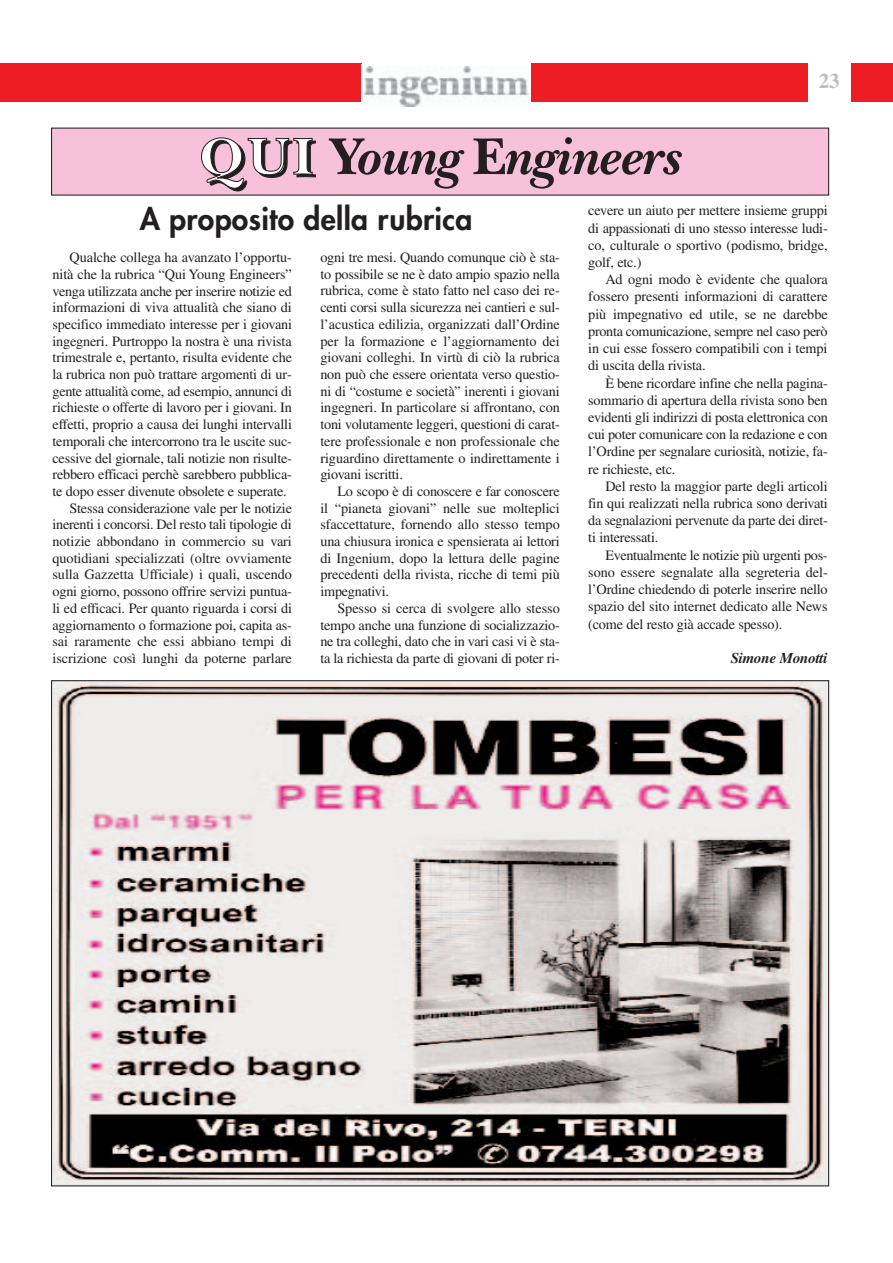
<style>
.page{position:relative;width:893px;height:1263px;background:#fff}
.page>*{position:absolute;margin:0;border:0;box-sizing:border-box;transform-origin:0 0}
.t1{font:italic 700 54px "New Baskerville";color:#231f20}
.t2{font:800 30px "Futura";letter-spacing:.01em;color:#231f20}
.t3{font:700 21px "Times";color:#bcbdc0}
.t4{font:italic 700 15px "Times";letter-spacing:-.015em;color:#231f20}
.t5{font:14.25px/16.6px "Times";letter-spacing:-.015em;color:#231f20;text-align:justify}
.s1{font-style:normal;color:#fff}
.s2{font-style:normal}
</style>
<div class="page">
<div style="left:0;top:64px;width:361px;height:38px;background:#ee1d23"></div>
<img style="left:362px;top:67px;width:167px;height:40px">
<div style="left:531px;top:64px;width:277px;height:38px;background:#ee1d23"></div>
<div style="left:850px;top:64px;width:43px;height:38px;background:#ee1d23"></div>
<img style="left:53px;top:682px;width:774px;height:502px">
<div style="left:52px;top:128px;width:777px;height:67px;background:#f7c1d9"></div>
<h3 class="t3" style="left:819px;top:74px;width:22px">23</h3>
<h1 class="t1" style="left:199px;top:139px;width:482px"><span class="s1">QUI</span> <span class="s2">Y</span>oung <span class="s2">E</span>ngineers</h1>
<h2 class="t2" style="left:140px;top:204px;width:334px">A proposito della rubrica</h2>
<p class="t5" style="left:588px;top:203px;width:241px;line-height:17.2px">cevere un aiuto per mettere insieme gruppi di appassionati di uno stesso interesse ludi&shy;co, culturale o sportivo (podismo, bridge, golf, etc.)</p>
<p class="t5" style="left:588px;top:272px;width:241px;line-height:17.2px;text-indent:17px">Ad ogni modo è evidente che qualora fossero presenti informazioni di carattere più impegnativo ed utile, se ne darebbe pronta comunicazione, sempre nel caso però in cui esse fossero compatibili con i tempi di uscita della rivista.</p>
<p class="t5" style="left:588px;top:376px;width:241px;line-height:17.2px;text-indent:17px">È bene ricordare infine che nella pagina&shy;sommario di apertura della rivista sono ben evidenti gli indirizzi di posta elettronica con cui poter comunicare con la redazione e con l’Ordine per segnalare curiosità, notizie, fa&shy;re richieste, etc.</p>
<p class="t5" style="left:588px;top:479px;width:241px;line-height:17.2px;text-indent:17px">Del resto la maggior parte degli articoli fin qui realizzati nella rubrica sono derivati da segnalazioni pervenute da parte dei diret&shy;ti interessati.</p>
<p class="t5" style="left:588px;top:548px;width:241px;line-height:17.2px;text-indent:17px">Eventualmente le notizie più urgenti pos&shy;sono essere segnalate alla segreteria del&shy;l’Ordine chiedendo di poterle inserire nello spazio del sito internet dedicato alle News (come del resto già accade spesso).</p>
<p class="t4" style="left:731px;top:652px;width:98px">Simone Monotti</p>
<p class="t5" style="left:320px;top:250px;width:241px">ogni tre mesi. Quando comunque ciò è sta&shy;to possibile se ne è dato ampio spazio nella rubrica, come è stato fatto nel caso dei re&shy;centi corsi sulla sicurezza nei cantieri e sul&shy;l’acustica edilizia, organizzati dall’Ordine per la formazione e l’aggiornamento dei giovani colleghi. In virtù di ciò la rubrica non può che essere orientata verso questio&shy;ni di “costume e società” inerenti i giovani ingegneri. In particolare si affrontano, con toni volutamente leggeri, questioni di carat&shy;tere professionale e non professionale che riguardino direttamente o indirettamente i giovani iscritti.</p>
<p class="t5" style="left:320px;top:484px;width:241px;text-indent:17px">Lo scopo è di conoscere e far conoscere il “pianeta giovani” nelle sue molteplici sfaccettature, fornendo allo stesso tempo una chiusura ironica e spensierata ai lettori di Ingenium, dopo la lettura delle pagine precedenti della rivista, ricche di temi più impegnativi.</p>
<p class="t5" style="left:320px;top:601px;width:241px;text-indent:17px">Spesso si cerca di svolgere allo stesso tempo anche una funzione di socializzazio&shy;ne tra colleghi, dato che in vari casi vi è sta&shy;ta la richiesta da parte di giovani di poter ri-</p>
<p class="t5" style="left:70px;top:250px;width:224px">Qualche collega ha avanzato l’opportu-</p>
<p class="t5" style="left:53px;top:267px;width:241px">nità che la rubrica “Qui Young Engineers”</p>
<p class="t5" style="left:53px;top:284px;width:241px">venga utilizzata anche per inserire notizie ed</p>
<p class="t5" style="left:53px;top:301px;width:241px">informazioni di viva attualità che siano di</p>
<p class="t5" style="left:53px;top:317px;width:241px">specifico immediato interesse per i giovani</p>
<p class="t5" style="left:53px;top:334px;width:241px">ingegneri. Purtroppo la nostra è una rivista</p>
<p class="t5" style="left:53px;top:351px;width:241px">trimestrale e, pertanto, risulta evidente che</p>
<p class="t5" style="left:53px;top:367px;width:241px">la rubrica non può trattare argomenti di ur-</p>
<p class="t5" style="left:53px;top:384px;width:241px">gente attualità come, ad esempio, annunci di</p>
<p class="t5" style="left:53px;top:401px;width:241px">richieste o offerte di lavoro per i giovani. In</p>
<p class="t5" style="left:53px;top:417px;width:241px">effetti, proprio a causa dei lunghi intervalli</p>
<p class="t5" style="left:53px;top:434px;width:241px">temporali che intercorrono tra le uscite suc-</p>
<p class="t5" style="left:53px;top:451px;width:241px">cessive del giornale, tali notizie non risulte-</p>
<p class="t5" style="left:53px;top:468px;width:241px">rebbero efficaci perchè sarebbero pubblica-</p>
<p class="t5" style="left:53px;top:484px;width:236px">te dopo esser divenute obsolete e superate.</p>
<p class="t5" style="left:70px;top:501px;width:224px">Stessa considerazione vale per le notizie</p>
<p class="t5" style="left:53px;top:518px;width:241px">inerenti i concorsi. Del resto tali tipologie di</p>
<p class="t5" style="left:53px;top:534px;width:241px">notizie abbondano in commercio su vari</p>
<p class="t5" style="left:53px;top:551px;width:241px">quotidiani specializzati (oltre ovviamente</p>
<p class="t5" style="left:53px;top:568px;width:241px">sulla Gazzetta Ufficiale) i quali, uscendo</p>
<p class="t5" style="left:53px;top:584px;width:241px">ogni giorno, possono offrire servizi puntua-</p>
<p class="t5" style="left:53px;top:601px;width:241px">li ed efficaci. Per quanto riguarda i corsi di</p>
<p class="t5" style="left:53px;top:618px;width:241px">aggiornamento o formazione poi, capita as-</p>
<p class="t5" style="left:53px;top:635px;width:241px">sai raramente che essi abbiano tempi di</p>
<p class="t5" style="left:53px;top:651px;width:241px">iscrizione così lunghi da poterne parlare</p>
</div>
